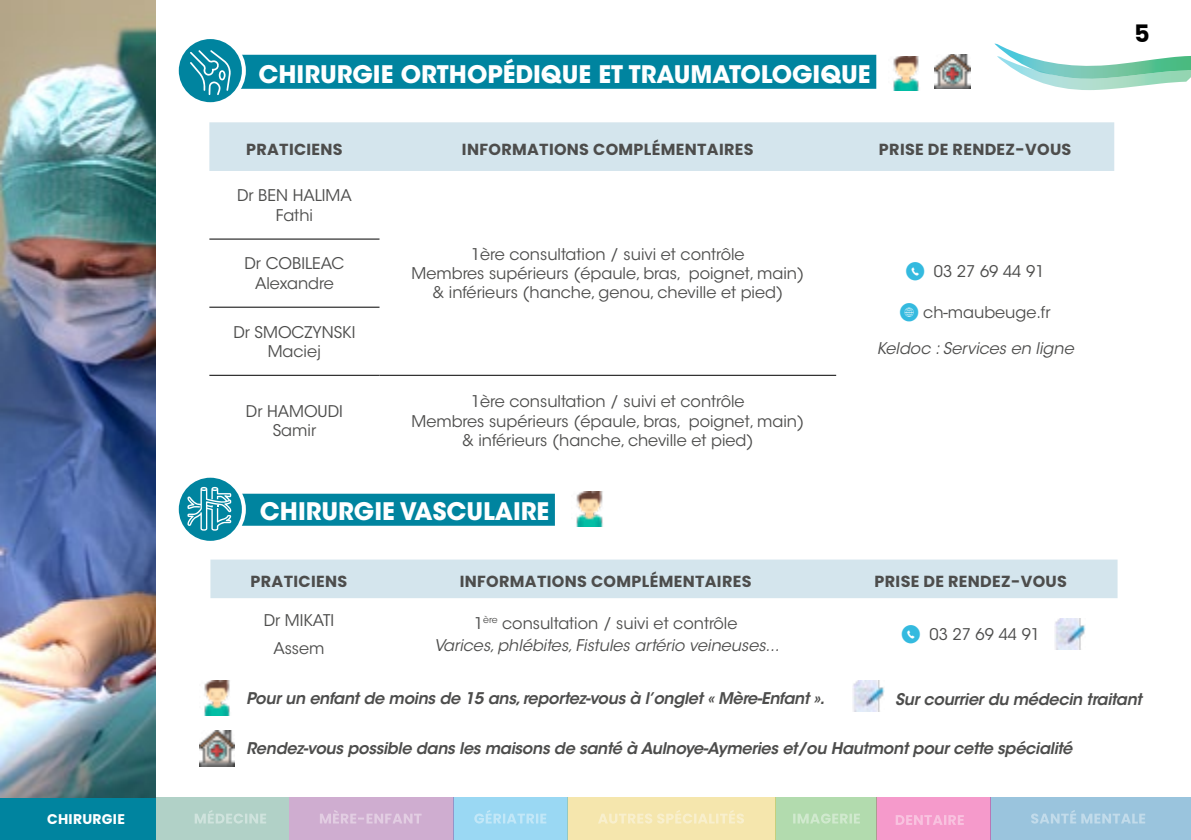
<style>
.page{position:relative;width:1191px;height:840px;background:#fff}
.page>*{position:absolute;margin:0;border:0;box-sizing:border-box;transform-origin:0 0}
.t1{font:700 24px "ITC Avant Garde Std";color:#fff}
.t2{font:700 24px "Poppins";color:#000}
.t3{font:16px/19.2px "ITC Avant Garde Std";color:#4d4d4c;text-align:center}
.t4{font:italic 600 16px "ITC Avant Garde Std";letter-spacing:-.02em;color:#4d4d4c}
.t5{font:700 16px "Poppins";letter-spacing:.02em;color:#4d4d4c}
.t6{font:italic 16px/22px "ITC Avant Garde Std";color:#4d4d4c;text-align:center}
.t7{font:700 14px "Poppins";letter-spacing:.02em;color:#fff}
.s1{font-family:"Social Media Circled";font-size:18px;color:#34badf}
.s2{font-style:normal}
</style>
<div class="page">
<div style="left:990px;top:797px;width:201px;height:42px;background:#9ac4dd"></div>
<div style="left:876px;top:797px;width:115px;height:42px;background:#f59acb"></div>
<svg style="left:895px;top:815px;width:68px;height:9px"></svg>
<svg style="left:1031px;top:810px;width:114px;height:13px"></svg>
<div style="left:775px;top:797px;width:101px;height:42px;background:#b2dbae"></div>
<svg style="left:793px;top:813px;width:67px;height:10px"></svg>
<div style="left:567px;top:797px;width:208px;height:42px;background:#f5e6ad"></div>
<svg style="left:598px;top:810px;width:146px;height:13px"></svg>
<div style="left:453px;top:797px;width:115px;height:42px;background:#9ad8f3"></div>
<svg style="left:474px;top:810px;width:72px;height:13px"></svg>
<div style="left:289px;top:797px;width:165px;height:42px;background:#cfadd0"></div>
<div style="left:156px;top:797px;width:133px;height:42px;background:#b1d1c7"></div>
<svg style="left:195px;top:810px;width:71px;height:13px"></svg>
<svg style="left:320px;top:810px;width:101px;height:13px"></svg>
<div style="left:0;top:797px;width:156px;height:42px;background:#00849f"></div>
<img style="left:0;top:0;width:156px;height:797px">
<div style="left:209px;top:122px;width:905px;height:49px;background:#d4e5ed"></div>
<hr style="left:209px;top:238px;width:170px;height:1px;background:#000">
<hr style="left:209px;top:306px;width:170px;height:1px;background:#000">
<hr style="left:209px;top:374px;width:170px;height:1px;background:#000">
<hr style="left:379px;top:374px;width:457px;height:1px;background:#000">
<div style="left:210px;top:559px;width:907px;height:39px;background:#d4e5ed"></div>
<svg style="left:995px;top:44px;width:196px;height:46px"></svg>
<div style="left:196px;top:55px;width:680px;height:34px;background:#00849f"></div>
<svg style="left:177px;top:37px;width:67px;height:67px"></svg>
<div style="left:175px;top:35px;width:71px;height:71px;border:4px solid #fff;border-radius:50%"></div>
<div style="left:209px;top:493px;width:346px;height:32px;background:#00849f"></div>
<svg style="left:190px;top:50px;width:41px;height:45px"></svg>
<svg style="left:177px;top:475px;width:67px;height:67px"></svg>
<div style="left:175px;top:473px;width:71px;height:71px;border:4px solid #fff;border-radius:50%"></div>
<img style="left:576px;top:491px;width:27px;height:35px">
<svg style="left:187px;top:486px;width:44px;height:44px"></svg>
<img style="left:893px;top:56px;width:26px;height:34px">
<img style="left:935px;top:55px;width:35px;height:34px">
<img style="left:204px;top:680px;width:26px;height:35px">
<img style="left:199px;top:730px;width:36px;height:35px">
<img style="left:1055px;top:618px;width:30px;height:31px">
<img style="left:853px;top:680px;width:31px;height:31px">
<p class="t7" style="left:47px;top:810px;width:79px">CHIRURGIE</p>
<h1 class="t1" style="left:258px;top:59px;width:613px">CHIRURGIE ORTHOPÉDIQUE ET TRAUMATOLOGIQUE</h1>
<p class="t5" style="left:246px;top:140px;width:98px">PRATICIENS</p>
<p class="t5" style="left:462px;top:140px;width:293px">INFORMATIONS COMPLÉMENTAIRES</p>
<p class="t5" style="left:879px;top:140px;width:194px">PRISE DE RENDEZ-VOUS</p>
<p class="t3" style="left:237px;top:186px;width:116px">Dr BEN HALIMA<br>Fathi</p>
<p class="t3" style="left:411px;top:244px;width:394px">1ère consultation / suivi et contrôle<br>Membres supérieurs (épaule, bras, poignet, main) &amp; inférieurs (hanche, genou, cheville et pied)</p>
<p class="t3" style="left:244px;top:254px;width:101px">Dr COBILEAC<br>Alexandre</p>
<p class="t3" style="left:233px;top:322px;width:124px">Dr SMOCZYNSKI<br>Maciej</p>
<p class="t3" style="left:906px;top:261px;width:140px"><span class="s1">m</span> 03 27 69 44 91</p>
<p class="t3" style="left:900px;top:302px;width:152px"><span class="s1">K</span> ch-maubeuge.fr</p>
<p class="t6" style="left:876px;top:337px;width:199px">Keldoc : Services en ligne</p>
<p class="t3" style="left:246px;top:401px;width:99px">Dr HAMOUDI<br>Samir</p>
<p class="t3" style="left:411px;top:392px;width:394px">1ère consultation / suivi et contrôle<br>Membres supérieurs (épaule, bras, poignet, main) &amp; inférieurs (hanche, cheville et pied)</p>
<h1 class="t1" style="left:260px;top:495px;width:291px">CHIRURGIE VASCULAIRE</h1>
<p class="t5" style="left:250px;top:572px;width:98px">PRATICIENS</p>
<p class="t5" style="left:460px;top:572px;width:293px">INFORMATIONS COMPLÉMENTAIRES</p>
<p class="t5" style="left:874px;top:572px;width:194px">PRISE DE RENDEZ-VOUS</p>
<p class="t3" style="left:264px;top:605px;width:72px;line-height:28px">Dr MIKATI<br>Assem</p>
<p class="t6" style="left:434px;top:611px;width:347px"><span class="s2">1</span><sup>ère</sup> <span class="s2">consultation / suivi et contrôle<br></span>Varices, phlébites, Fistules artério veineuses...</p>
<p class="t3" style="left:901px;top:624px;width:140px"><span class="s1">m</span> 03 27 69 44 91</p>
<h1 class="t2" style="left:1134px;top:20px;width:17px">5</h1>
<p class="t4" style="left:246px;top:687px;width:580px">Pour un enfant de moins de 15 ans, reportez-vous à l’onglet « Mère-Enfant ».</p>
<p class="t4" style="left:246px;top:738px;width:827px">Rendez-vous possible dans les maisons de santé à Aulnoye-Aymeries et/ou Hautmont pour cette spécialité</p>
<p class="t4" style="left:895px;top:689px;width:248px">Sur courrier du médecin traitant</p>
</div>
